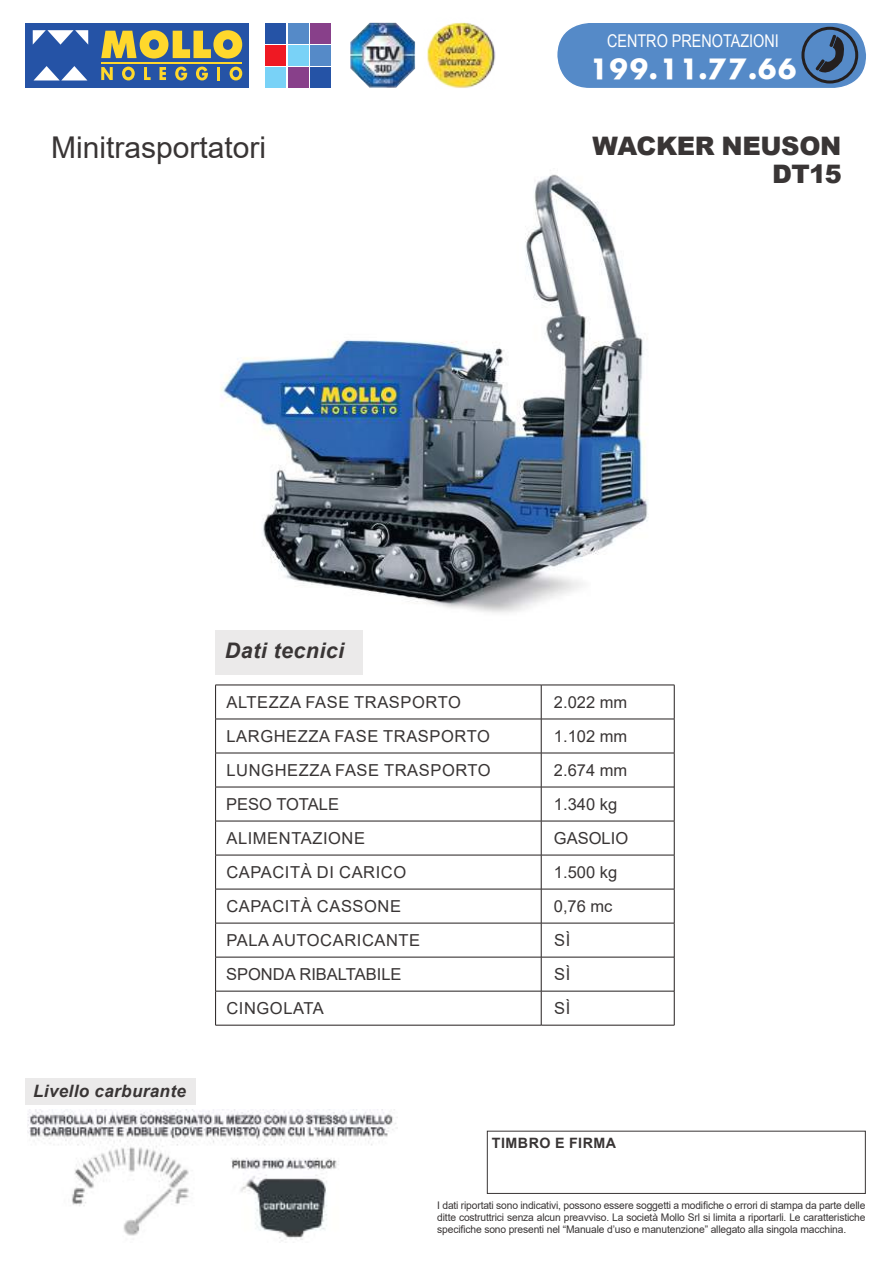
<style>
.page{position:relative;width:893px;height:1263px;background:#fff}
.page>*{position:absolute;margin:0;border:0;box-sizing:border-box;transform-origin:0 0}
.t1{font:30px "Arial";color:#393535}
.t2{font:27.3px "Futura ICG Bold";color:#fff}
.t3{font:900 25.5px/28.5px "Arial";letter-spacing:-.015em;color:#393535;text-align:right}
.t4{font:italic 700 21.45px "Arial";letter-spacing:.02em;color:#393535}
.t5{font:17.55px "Arial Narrow";color:#fff}
.t6{font:italic 700 17.1px "Arial";letter-spacing:.02em;color:#393535}
.t7{font:16.5px "Arial";letter-spacing:.035em;color:#393535}
.t8{font:16.5px "Arial";color:#393535}
.t9{font:700 14.25px "Arial";letter-spacing:.035em;color:#393535}
.t10{font:10.5px/12px "Arial";letter-spacing:-.015em;color:#393535;text-align:justify}
</style>
<div class="page">
<div style="left:557px;top:22px;width:310px;height:67px;background:#558ac8;border-radius:33px"></div>
<div style="left:556px;top:22px;width:311px;height:67px;border:1px solid #fff;border-radius:33px"></div>
<svg style="left:815px;top:34px;width:34px;height:44px"></svg>
<div style="left:801px;top:27px;width:57px;height:57px;border:3px solid #241f1f;border-radius:50%"></div>
<img style="left:350px;top:23px;width:65px;height:65px">
<div style="left:266px;top:23px;width:20px;height:20px;background:#2553a6"></div>
<div style="left:310px;top:67px;width:21px;height:21px;background:#2553a6"></div>
<div style="left:288px;top:23px;width:21px;height:20px;background:#558ac8"></div>
<div style="left:310px;top:45px;width:21px;height:21px;background:#558ac8"></div>
<div style="left:310px;top:23px;width:21px;height:20px;background:#88408a"></div>
<div style="left:288px;top:67px;width:21px;height:21px;background:#88408a"></div>
<div style="left:288px;top:45px;width:21px;height:21px;background:#79d2f7"></div>
<div style="left:266px;top:67px;width:20px;height:21px;background:#79d2f7"></div>
<div style="left:266px;top:45px;width:20px;height:21px;background:#ef1923"></div>
<div style="left:26px;top:23px;width:223px;height:65px;background:#2553a6"></div>
<svg style="left:101px;top:30px;width:141px;height:29px"></svg>
<svg style="left:101px;top:67px;width:12px;height:13px"></svg>
<svg style="left:122px;top:67px;width:13px;height:13px"></svg>
<svg style="left:144px;top:67px;width:7px;height:13px"></svg>
<svg style="left:159px;top:67px;width:7px;height:13px"></svg>
<svg style="left:175px;top:67px;width:12px;height:13px"></svg>
<svg style="left:196px;top:67px;width:12px;height:13px"></svg>
<svg style="left:217px;top:67px;width:3px;height:13px"></svg>
<svg style="left:230px;top:67px;width:12px;height:13px"></svg>
<hr style="left:101px;top:62px;width:141px;height:1px;background:#ffd82c">
<svg style="left:34px;top:66px;width:53px;height:14px"></svg>
<svg style="left:33px;top:30px;width:55px;height:15px"></svg>
<img style="left:427px;top:22px;width:69px;height:66px">
<img style="left:220px;top:174px;width:428px;height:439px">
<div style="left:26px;top:1078px;width:170px;height:26px;background:#ebeaea"></div>
<div style="left:487px;top:1131px;width:379px;height:63px;border:1px solid #393535"></div>
<img style="left:27px;top:1110px;width:370px;height:131px">
<hr style="left:215px;top:685px;width:326px;height:1px;background:#241f1f">
<hr style="left:215px;top:685px;width:1px;height:34px;background:#241f1f">
<hr style="left:541px;top:685px;width:133px;height:1px;background:#241f1f">
<hr style="left:541px;top:685px;width:1px;height:34px;background:#241f1f">
<hr style="left:674px;top:685px;width:1px;height:34px;background:#241f1f">
<hr style="left:215px;top:719px;width:326px;height:1px;background:#241f1f">
<hr style="left:215px;top:719px;width:1px;height:34px;background:#241f1f">
<hr style="left:541px;top:719px;width:133px;height:1px;background:#241f1f">
<hr style="left:541px;top:719px;width:1px;height:34px;background:#241f1f">
<hr style="left:674px;top:719px;width:1px;height:34px;background:#241f1f">
<hr style="left:215px;top:753px;width:326px;height:1px;background:#241f1f">
<hr style="left:215px;top:753px;width:1px;height:34px;background:#241f1f">
<hr style="left:541px;top:753px;width:133px;height:1px;background:#241f1f">
<hr style="left:541px;top:753px;width:1px;height:34px;background:#241f1f">
<hr style="left:215px;top:787px;width:326px;height:1px;background:#241f1f">
<hr style="left:215px;top:787px;width:1px;height:34px;background:#241f1f">
<hr style="left:541px;top:787px;width:133px;height:1px;background:#241f1f">
<hr style="left:541px;top:787px;width:1px;height:34px;background:#241f1f">
<hr style="left:215px;top:821px;width:326px;height:1px;background:#241f1f">
<hr style="left:215px;top:821px;width:1px;height:34px;background:#241f1f">
<hr style="left:541px;top:821px;width:133px;height:1px;background:#241f1f">
<hr style="left:541px;top:821px;width:1px;height:34px;background:#241f1f">
<hr style="left:674px;top:821px;width:1px;height:34px;background:#241f1f">
<hr style="left:215px;top:855px;width:326px;height:1px;background:#241f1f">
<hr style="left:215px;top:855px;width:1px;height:34px;background:#241f1f">
<hr style="left:541px;top:855px;width:133px;height:1px;background:#241f1f">
<hr style="left:541px;top:855px;width:1px;height:34px;background:#241f1f">
<hr style="left:674px;top:855px;width:1px;height:34px;background:#241f1f">
<hr style="left:215px;top:889px;width:326px;height:1px;background:#241f1f">
<hr style="left:215px;top:889px;width:1px;height:34px;background:#241f1f">
<hr style="left:541px;top:889px;width:133px;height:1px;background:#241f1f">
<hr style="left:541px;top:889px;width:1px;height:34px;background:#241f1f">
<hr style="left:674px;top:889px;width:1px;height:34px;background:#241f1f">
<hr style="left:215px;top:923px;width:326px;height:1px;background:#241f1f">
<hr style="left:215px;top:923px;width:1px;height:34px;background:#241f1f">
<hr style="left:541px;top:923px;width:133px;height:1px;background:#241f1f">
<hr style="left:541px;top:923px;width:1px;height:34px;background:#241f1f">
<hr style="left:215px;top:957px;width:326px;height:1px;background:#241f1f">
<hr style="left:215px;top:957px;width:1px;height:34px;background:#241f1f">
<hr style="left:541px;top:957px;width:133px;height:1px;background:#241f1f">
<hr style="left:541px;top:957px;width:1px;height:34px;background:#241f1f">
<hr style="left:215px;top:991px;width:326px;height:1px;background:#241f1f">
<hr style="left:215px;top:991px;width:1px;height:34px;background:#241f1f">
<hr style="left:541px;top:991px;width:133px;height:1px;background:#241f1f">
<hr style="left:541px;top:991px;width:1px;height:34px;background:#241f1f">
<hr style="left:215px;top:1025px;width:326px;height:1px;background:#241f1f">
<hr style="left:541px;top:1025px;width:133px;height:1px;background:#241f1f">
<hr style="left:674px;top:753px;width:1px;height:34px;background:#241f1f">
<hr style="left:674px;top:787px;width:1px;height:34px;background:#241f1f">
<hr style="left:674px;top:923px;width:1px;height:34px;background:#241f1f">
<hr style="left:674px;top:957px;width:1px;height:34px;background:#241f1f">
<hr style="left:674px;top:991px;width:1px;height:34px;background:#241f1f">
<div style="left:215px;top:630px;width:148px;height:44px;background:#ebeaea"></div>
<h3 class="t5" style="left:607px;top:28px;width:173px">CENTRO PRENOTAZIONI</h3>
<h2 class="t2" style="left:588px;top:50px;width:211px">199.11.77.66</h2>
<h1 class="t1" style="left:51px;top:127px;width:217px">Minitrasportatori</h1>
<h3 class="t3" style="left:592px;top:131px;width:251px">WACKER NEUSON<br>DT15</h3>
<h3 class="t4" style="left:225px;top:636px;width:121px">Dati tecnici</h3>
<h3 class="t6" style="left:33px;top:1079px;width:154px">Livello carburante</h3>
<h3 class="t7" style="left:226px;top:691px;width:236px">ALTEZZA FASE TRASPORTO</h3>
<h3 class="t7" style="left:554px;top:691px;width:75px">2.022 mm</h3>
<h3 class="t7" style="left:226px;top:725px;width:12px">lar</h3>
<h3 class="t7" style="left:260px;top:725px;width:38px">ghezza</h3>
<h3 class="t7" style="left:334px;top:725px;width:157px">FASE TRASPORTO</h3>
<h3 class="t7" style="left:554px;top:725px;width:75px">1.102 mm</h3>
<h3 class="t7" style="left:226px;top:759px;width:266px">LUNGH EZZA FASE TRASPORTO</h3>
<h3 class="t7" style="left:554px;top:759px;width:75px">2.674 mm</h3>
<h3 class="t8" style="left:226px;top:793px;width:114px">PESO TOTALE</h3>
<h3 class="t7" style="left:554px;top:793px;width:65px">1.340 kg</h3>
<h3 class="t7" style="left:226px;top:827px;width:23px">Alimentazione</h3>
<h3 class="t7" style="left:554px;top:827px;width:76px">GASOLIO</h3>
<h3 class="t7" style="left:226px;top:861px;width:25px">capa</h3>
<h3 class="t7" style="left:272px;top:861px;width:132px">cità di cari co</h3>
<h3 class="t7" style="left:554px;top:861px;width:65px">1.500 kg</h3>
<h3 class="t7" style="left:226px;top:895px;width:25px">capa</h3>
<h3 class="t7" style="left:272px;top:895px;width:130px">cità CASSONE</h3>
<h3 class="t7" style="left:554px;top:895px;width:60px">0,76 mc</h3>
<h3 class="t7" style="left:226px;top:929px;width:12px">pala</h3>
<h3 class="t7" style="left:272px;top:929px;width:13px">auto</h3>
<h3 class="t7" style="left:320px;top:929px;width:67px">cari cante</h3>
<h3 class="t7" style="left:554px;top:929px;width:18px">sì</h3>
<h3 class="t8" style="left:226px;top:963px;width:177px">SPONDA RIBALTABILE</h3>
<h3 class="t7" style="left:554px;top:963px;width:18px">sì</h3>
<h3 class="t7" style="left:226px;top:997px;width:56px">cingolata</h3>
<h3 class="t7" style="left:554px;top:997px;width:18px">sì</h3>
<h3 class="t9" style="left:492px;top:1132px;width:126px">TIMBRO E FIRMA</h3>
<p class="t10" style="left:437px;top:1200px;width:430px">I dati riportati sono indicativi, possono essere soggetti a modifiche o errori di stampa da parte delle ditte costruttrici senza alcun preavviso. La società Mollo Srl si limita a riportarli. Le caratteristiche specifiche sono presenti nel “Manuale d’uso e manutenzione” allegato alla singola macchina.</p>
</div>
